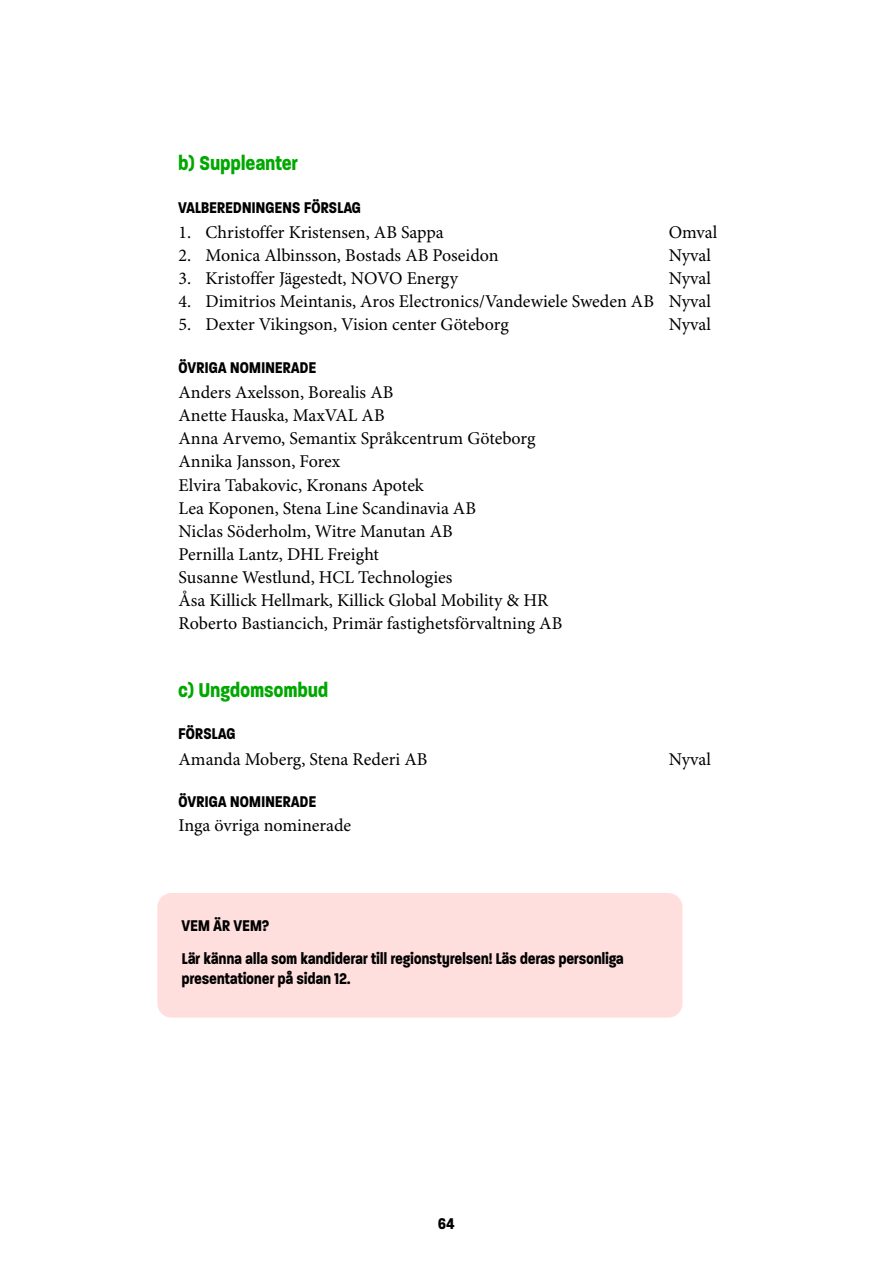
<style>
.page{position:relative;width:893px;height:1263px;background:#fff}
.page>*{position:absolute;margin:0;border:0;box-sizing:border-box;transform-origin:0 0}
.H3_-_grön_med_indrag_18_pt{font:700 27px "Paralucent Condensed";color:#00a800}
.P_Faktarutor_bröd{font:700 21px/20.2px "Paralucent Condensed";color:#000}
.H4_-_14_pt_med_indrag{font:700 21px "Paralucent Condensed";color:#000}
.H3_-_14_pt_svart{font:700 21px "Paralucent Condensed";color:#000}
.LISTA_-_Namnlista_med_indrag{font:18px "Minion Pro";color:#000}
.P_BRÖD_med_indrag{font:18px "Minion Pro";color:#000}
</style>
<div class="page">
<div style="left:157px;top:893px;width:525px;height:124px;background:#ffdfdd;border-radius:14px"></div>
<h3 class="H3_-_grön_med_indrag_18_pt" style="left:179px;top:149px;width:121px">b) Suppleanter</h3>
<h4 class="H4_-_14_pt_med_indrag" style="left:179px;top:196px;width:184px">VALBEREDNINGENS FÖRSLAG</h4>
<p class="LISTA_-_Namnlista_med_indrag" style="left:179px;top:221px;width:267px">1. Christoffer Kristensen, AB Sappa</p>
<p class="LISTA_-_Namnlista_med_indrag" style="left:669px;top:221px;width:50px">Omval</p>
<p class="LISTA_-_Namnlista_med_indrag" style="left:179px;top:245px;width:322px">2. Monica Albinsson, Bostads AB Poseidon</p>
<p class="LISTA_-_Namnlista_med_indrag" style="left:669px;top:245px;width:44px">Nyval</p>
<p class="LISTA_-_Namnlista_med_indrag" style="left:179px;top:268px;width:281px">3. Kristoffer Jägestedt, NOVO Energy</p>
<p class="LISTA_-_Namnlista_med_indrag" style="left:669px;top:268px;width:44px">Nyval</p>
<p class="LISTA_-_Namnlista_med_indrag" style="left:179px;top:291px;width:534px">4. Dimitrios Meintanis, Aros Electronics/Vandewiele Sweden AB Nyval</p>
<p class="LISTA_-_Namnlista_med_indrag" style="left:179px;top:314px;width:332px">5. Dexter Vikingson, Vision center Göteborg</p>
<p class="LISTA_-_Namnlista_med_indrag" style="left:669px;top:314px;width:44px">Nyval</p>
<h4 class="H4_-_14_pt_med_indrag" style="left:179px;top:356px;width:139px">ÖVRIGA NOMINERADE</h4>
<p class="LISTA_-_Namnlista_med_indrag" style="left:179px;top:381px;width:216px">Anders Axelsson, Borealis AB</p>
<p class="LISTA_-_Namnlista_med_indrag" style="left:179px;top:405px;width:207px">Anette Hauska, MaxVAL AB</p>
<p class="LISTA_-_Namnlista_med_indrag" style="left:179px;top:428px;width:358px">Anna Arvemo, Semantix Språkcentrum Göteborg</p>
<p class="LISTA_-_Namnlista_med_indrag" style="left:179px;top:451px;width:163px">Annika Jansson, Forex</p>
<p class="LISTA_-_Namnlista_med_indrag" style="left:179px;top:474px;width:247px">Elvira Tabakovic, Kronans Apotek</p>
<p class="LISTA_-_Namnlista_med_indrag" style="left:179px;top:497px;width:299px">Lea Koponen, Stena Line Scandinavia AB</p>
<p class="LISTA_-_Namnlista_med_indrag" style="left:179px;top:520px;width:276px">Niclas Söderholm, Witre Manutan AB</p>
<p class="LISTA_-_Namnlista_med_indrag" style="left:179px;top:543px;width:202px">Pernilla Lantz, DHL Freight</p>
<p class="LISTA_-_Namnlista_med_indrag" style="left:179px;top:566px;width:275px">Susanne Westlund, HCL Technologies</p>
<p class="LISTA_-_Namnlista_med_indrag" style="left:179px;top:590px;width:371px">Åsa Killick Hellmark, Killick Global Mobility &amp; HR</p>
<p class="LISTA_-_Namnlista_med_indrag" style="left:179px;top:613px;width:385px">Roberto Bastiancich, Primär fastighetsförvaltning AB</p>
<h3 class="H3_-_grön_med_indrag_18_pt" style="left:179px;top:675px;width:151px">c) Ungdomsombud</h3>
<h4 class="H4_-_14_pt_med_indrag" style="left:179px;top:722px;width:59px">FÖRSLAG</h4>
<p class="LISTA_-_Namnlista_med_indrag" style="left:179px;top:748px;width:250px">Amanda Moberg, Stena Rederi AB</p>
<p class="LISTA_-_Namnlista_med_indrag" style="left:669px;top:748px;width:44px">Nyval</p>
<h4 class="H4_-_14_pt_med_indrag" style="left:179px;top:790px;width:139px">ÖVRIGA NOMINERADE</h4>
<p class="P_BRÖD_med_indrag" style="left:179px;top:815px;width:174px">Inga övriga nominerade</p>
<h3 class="H3_-_14_pt_svart" style="left:182px;top:914px;width:89px">VEM ÄR VEM?</h3>
<p class="P_Faktarutor_bröd" style="left:182px;top:947px;width:444px">Lär känna alla som kandiderar till regionstyrelsen! Läs deras personliga presentationer på sidan 12.</p>
<p class="P_Faktarutor_bröd" style="left:438px;top:1212px;width:18px">64</p>
</div>
